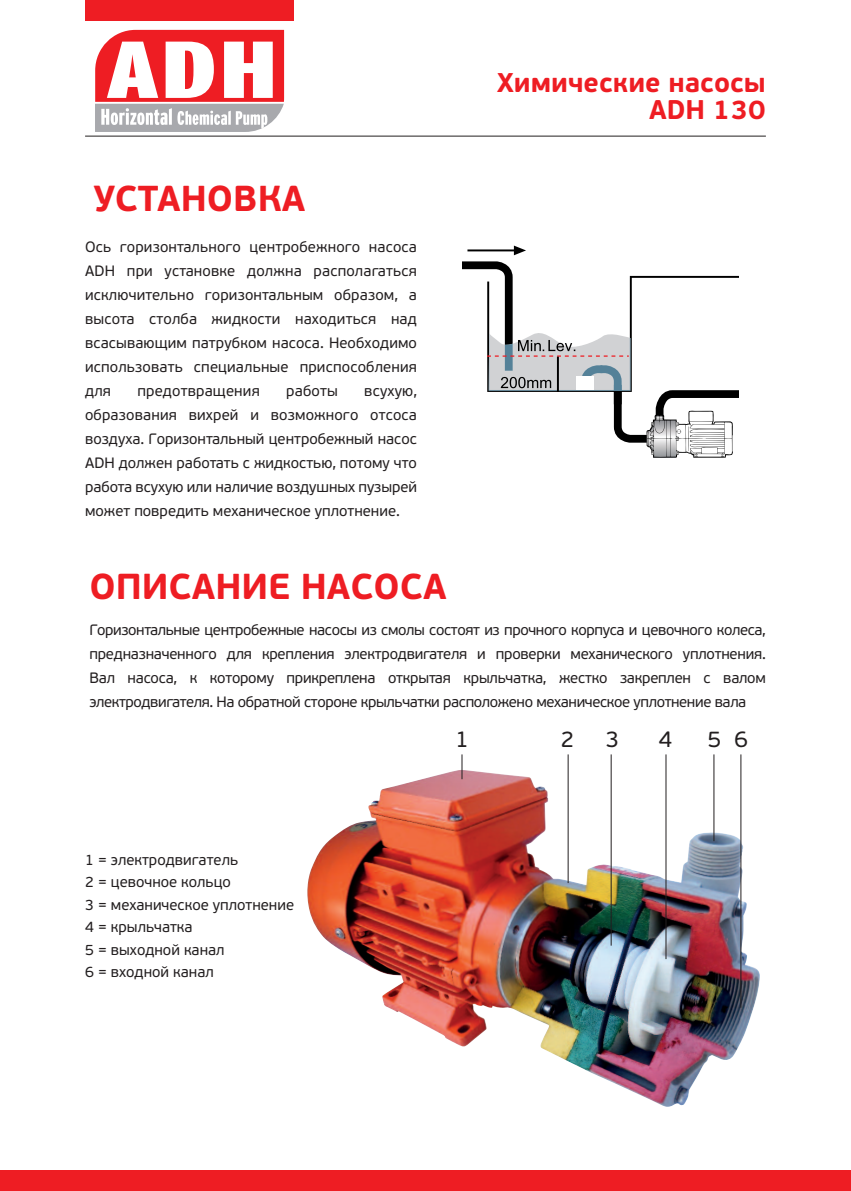
<style>
.page{position:relative;width:851px;height:1191px;background:#fff}
.page>*{position:absolute;margin:0;border:0;box-sizing:border-box;transform-origin:0 0}
.t1{font:700 36px "PF Beau Sans Pro";color:#ee1d23}
.t2{font:700 27px/27px "PF Beau Sans Pro";color:#ee1d23;text-align:right}
.t3{font:22.8px "PF Beau Sans Pro";color:#231f20}
.t4{font:15px/24px "PF Beau Sans Pro";color:#231f20;text-align:justify}
</style>
<div class="page">
<div style="left:0;top:1169px;width:850px;height:22px;background:#ee1d23"></div>
<div style="left:85px;top:0;width:208px;height:21px;background:#ee1d23"></div>
<svg style="left:95px;top:30px;width:189px;height:102px"></svg>
<hr style="left:85px;top:136px;width:680px;height:1px;background:#231f20">
<svg style="left:462px;top:261px;width:51px;height:14px"></svg>
<hr style="left:467px;top:249px;width:47px;height:2px;background:#000">
<svg style="left:514px;top:245px;width:12px;height:10px"></svg>
<svg style="left:487px;top:275px;width:251px;height:183px"></svg>
<img style="left:307px;top:769px;width:453px;height:338px">
<svg style="left:461px;top:754px;width:1px;height:25px"></svg>
<hr style="left:567px;top:754px;width:1px;height:129px;background:#231f20">
<hr style="left:610px;top:754px;width:1px;height:191px;background:#231f20">
<hr style="left:665px;top:754px;width:1px;height:205px;background:#231f20">
<hr style="left:713px;top:754px;width:1px;height:87px;background:#231f20">
<hr style="left:740px;top:754px;width:1px;height:253px;background:#231f20">
<h1 class="t1" style="left:94px;top:176px;width:213px">УСТАНОВКА</h1>
<p class="t4" style="left:85px;top:235px;width:333px">Ось горизонтального центробежного насоса ADH при установке должна располагаться исключительно горизонтальным образом, а высота столба жидкости находиться над всасывающим патрубком насоса. Необходимо использовать специальные приспособления для</p>
<p class="t4" style="left:137px;top:379px;width:124px">предотвращения</p>
<p class="t4" style="left:286px;top:379px;width:53px">работы</p>
<p class="t4" style="left:85px;top:379px;width:333px;text-indent:279px">всухую, образования вихрей и возможного отсоса воздуха. Горизонтальный центробежный насос ADH должен работать с жидкостью, потому что работа всухую или наличие воздушных пузырей может повредить механическое уплотнение.</p>
<h1 class="t1" style="left:89px;top:564px;width:359px">ОПИСАНИЕ НАСОСА</h1>
<h2 class="t2" style="left:497px;top:70px;width:270px">Химические насосы<br>ADH 130</h2>
<p class="t4" style="left:89px;top:618px;width:678px">Горизонтальные центробежные насосы из смолы состоят из прочного корпуса и цевочного колеса, предназначенного для крепления электродвигателя и проверки механического уплотнения.<br>Вал насоса, к которому прикреплена открытая крыльчатка, жестко закреплен с валом электродвигателя. На обратной стороне крыльчатки расположено механическое уплотнение вала</p>
<p class="t4" style="left:85px;top:849px;width:210px;line-height:22.5px;text-align:left">1 = электродвигатель<br>2 = цевочное кольцо<br>3 = механическое уплотнение<br>4 = крыльчатка<br>5 = выходной канал<br>6 = входной канал</p>
<h3 class="t3" style="left:455px;top:726px;width:15px">1</h3>
<h3 class="t3" style="left:561px;top:726px;width:15px">2</h3>
<h3 class="t3" style="left:606px;top:726px;width:15px">3</h3>
<h3 class="t3" style="left:658px;top:726px;width:15px">4</h3>
<h3 class="t3" style="left:707px;top:726px;width:42px">5 6</h3>
</div>
